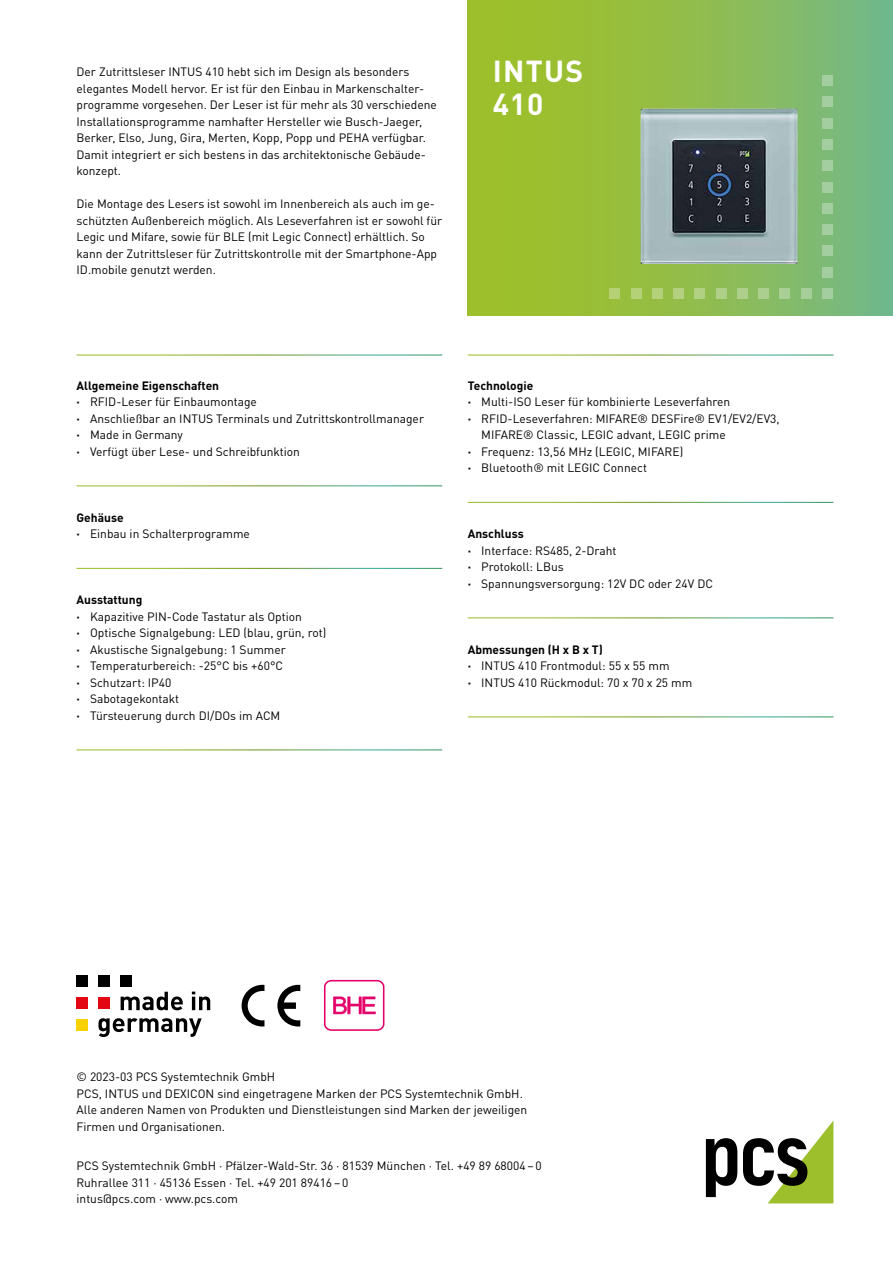
<style>
.page{position:relative;width:893px;height:1263px;background:#fff}
.page>*{position:absolute;margin:0;border:0;box-sizing:border-box;transform-origin:0 0}
.t1{font:700 30px/33px "DIN Pro";letter-spacing:.04em;color:#fff}
.t2{font:12px/16.5px "DIN Pro";color:#000}
.t3{font:700 12px "DIN Pro";color:#000}
.s1{font-weight:700}
</style>
<div class="page">
<svg style="left:743px;top:1121px;width:90px;height:82px"></svg>
<svg style="left:706px;top:1138px;width:31px;height:59px"></svg>
<div style="left:468px;top:0;width:425px;height:315px;background:linear-gradient(to right,#a5c01c,#78b984)"></div>
<div style="left:609px;top:288px;width:11px;height:11px;background:#b6d174"></div>
<div style="left:631px;top:288px;width:10px;height:11px;background:#b5d178"></div>
<div style="left:652px;top:288px;width:11px;height:11px;background:#b4d07b"></div>
<div style="left:673px;top:288px;width:11px;height:11px;background:#b3d07e"></div>
<div style="left:695px;top:288px;width:10px;height:11px;background:#b1d082"></div>
<div style="left:716px;top:288px;width:10px;height:11px;background:#afcf86"></div>
<div style="left:737px;top:288px;width:11px;height:11px;background:#aecf8b"></div>
<div style="left:758px;top:288px;width:11px;height:11px;background:#accf90"></div>
<div style="left:780px;top:288px;width:10px;height:11px;background:#a8cf95"></div>
<div style="left:801px;top:288px;width:10px;height:11px;background:#a6ce99"></div>
<div style="left:822px;top:160px;width:11px;height:11px;background:#a3ce9f"></div>
<div style="left:822px;top:139px;width:11px;height:11px;background:#a3ce9f"></div>
<div style="left:822px;top:118px;width:11px;height:11px;background:#a3ce9f"></div>
<div style="left:822px;top:97px;width:11px;height:10px;background:#a3ce9f"></div>
<div style="left:822px;top:75px;width:11px;height:11px;background:#a3ce9f"></div>
<div style="left:822px;top:182px;width:11px;height:10px;background:#a3ce9f"></div>
<div style="left:822px;top:203px;width:11px;height:11px;background:#a3ce9f"></div>
<div style="left:822px;top:224px;width:11px;height:11px;background:#a3ce9f"></div>
<div style="left:822px;top:245px;width:11px;height:11px;background:#a3ce9f"></div>
<div style="left:822px;top:267px;width:11px;height:10px;background:#a3ce9f"></div>
<div style="left:822px;top:288px;width:11px;height:11px;background:#a3ce9f"></div>
<img style="left:641px;top:108px;width:156px;height:155px">
<svg style="left:121px;top:992px;width:62px;height:18px"></svg>
<svg style="left:192px;top:991px;width:18px;height:19px"></svg>
<svg style="left:98px;top:1018px;width:104px;height:19px"></svg>
<div style="left:99px;top:976px;width:11px;height:11px;background:#000"></div>
<div style="left:121px;top:976px;width:11px;height:11px;background:#000"></div>
<div style="left:99px;top:998px;width:11px;height:11px;background:#e30613"></div>
<div style="left:77px;top:976px;width:11px;height:11px;background:#000"></div>
<div style="left:77px;top:998px;width:11px;height:11px;background:#e30613"></div>
<div style="left:77px;top:1020px;width:11px;height:11px;background:#f8d200"></div>
<svg style="left:324px;top:980px;width:60px;height:51px"></svg>
<svg style="left:242px;top:985px;width:22px;height:41px"></svg>
<svg style="left:277px;top:985px;width:23px;height:41px"></svg>
<p class="t2" style="left:77px;top:63px;width:362px">Der Zutrittsleser INTUS 410 hebt sich im Design als besonders elegantes Modell hervor. Er ist für den Einbau in Markenschalter&shy;programme vorgesehen. Der Leser ist für mehr als 30 verschiedene Installationsprogramme namhafter Hersteller wie Busch-Jaeger, Berker, Elso, Jung, Gira, Merten, Kopp, Popp und PEHA verfügbar.<br>Damit integriert er sich bestens in das architektonische Gebäude&shy;konzept.</p>
<p class="t2" style="left:77px;top:195px;width:367px">Die Montage des Lesers ist sowohl im Innenbereich als auch im ge&shy;schützten Außenbereich möglich. Als Leseverfahren ist er sowohl für Legic und Mifare, sowie für BLE (mit Legic Connect) erhältlich. So kann der Zutrittsleser für Zutrittskontrolle mit der Smartphone-App ID.mobile genutzt werden.</p>
<h1 class="t1" style="left:493px;top:53px;width:92px">INTUS<br>410</h1>
<p class="t2" style="left:77px;top:376px;width:349px"><span class="s1">Allgemeine Eigenschaften<br>·</span> RFID-Leser für Einbaumontage<br><span class="s1">·</span> Anschließbar an INTUS Terminals und Zutrittskontrollmanager <span class="s1">·</span> Made in Germany<br><span class="s1">·</span> Verfügt über Lese- und Schreibfunktion</p>
<p class="t2" style="left:77px;top:508px;width:175px"><span class="s1">Gehäuse<br>·</span> Einbau in Schalterprogramme</p>
<p class="t2" style="left:77px;top:591px;width:251px"><span class="s1">Ausstattung<br>·</span> Kapazitive PIN-Code Tastatur als Option<br><span class="s1">·</span> Optische Signalgebung: LED (blau, grün, rot) <span class="s1">·</span> Akustische Signalgebung: 1 Summer<br><span class="s1">·</span> Temperaturbereich: -25°C bis +60°C<br><span class="s1">·</span> Schutzart: IP40<br><span class="s1">·</span> Sabotagekontakt<br><span class="s1">·</span> Türsteuerung durch DI/DOs im ACM</p>
<p class="t3" style="left:468px;top:376px;width:67px">Technologie</p>
<p class="t2" style="left:468px;top:393px;width:264px"><span class="s1">·</span> Multi-ISO Leser für kombinierte Leseverfahren</p>
<p class="t2" style="left:468px;top:409px;width:313px"><span class="s1">·</span> RFID-Leseverfahren: MIFARE® DESFire® EV1/EV2/EV3,</p>
<p class="t2" style="left:481px;top:426px;width:246px">MIFARE® Classic, LEGIC advant, LEGIC prime</p>
<p class="t2" style="left:468px;top:442px;width:217px"><span class="s1">·</span> Frequenz: 13,56 MHz (LEGIC, MIFARE)</p>
<p class="t2" style="left:468px;top:459px;width:181px"><span class="s1">·</span> Bluetooth® mit LEGIC Connect</p>
<p class="t2" style="left:468px;top:525px;width:247px"><span class="s1">Anschluss<br>·</span> Interface: RS485, 2-Draht<br><span class="s1">·</span> Protokoll: LBus<br><span class="s1">·</span> Spannungsversorgung: 12V DC oder 24V DC</p>
<p class="t2" style="left:468px;top:640px;width:226px"><span class="s1">Abmessungen (H x B x T)<br>·</span> INTUS 410 Frontmodul: 55 x 55 mm<br><span class="s1">·</span> INTUS 410 Rückmodul: 70 x 70 x 25 mm</p>
<p class="t2" style="left:77px;top:1068px;width:452px">© 2023-03 PCS Systemtechnik GmbH<br>PCS, INTUS und DEXICON sind eingetragene Marken der PCS Systemtechnik GmbH.<br>Alle anderen Namen von Produkten und Dienstleistungen sind Marken der jeweiligen Firmen und Organisationen.</p>
<p class="t2" style="left:77px;top:1157px;width:467px">PCS Systemtechnik GmbH · Pfälzer-Wald-Str. 36 · 81539 München · Tel. +49 89 68004–0<br>Ruhrallee 311 · 45136 Essen · Tel. +49 201 89416–0<br>intus@pcs.com · www.pcs.com</p>
</div>
